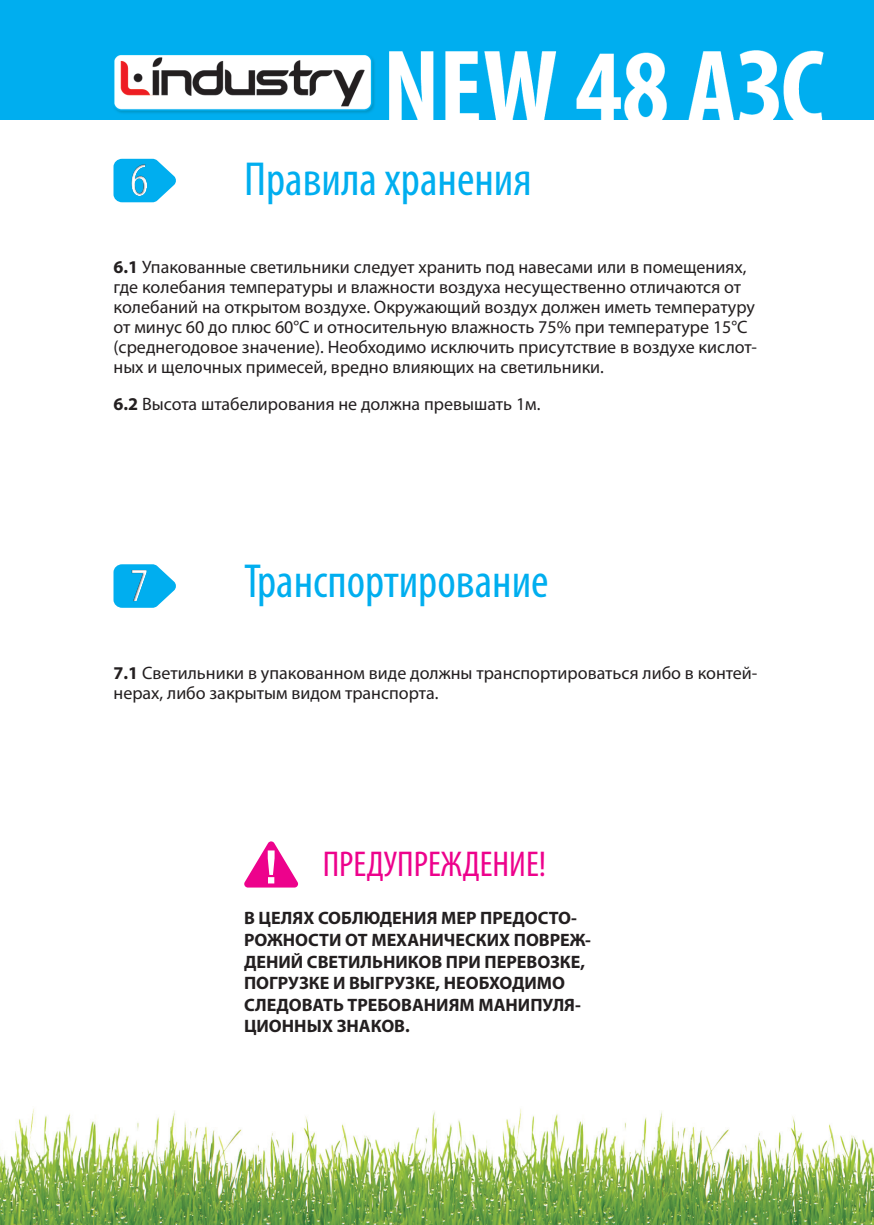
<style>
.page{position:relative;width:874px;height:1225px;background:#fff}
.page>*{position:absolute;margin:0;border:0;box-sizing:border-box;transform-origin:0 0}
.t1{font:condensed 48px "Myriad Pro";color:#00aeef}
.t2{font:condensed 36px "Myriad Pro";color:#ed028c}
.t3{font:18px/20px "Myriad Pro";color:#231f20}
.t4{font:700 18px/21.6px "Myriad Pro";color:#231f20}
.s1{font-weight:700}
</style>
<div class="page">
<img style="left:0;top:1108px;width:873px;height:117px">
<img style="left:0;top:0;width:873px;height:119px">
<svg style="left:113px;top:159px;width:63px;height:43px"></svg>
<svg style="left:113px;top:564px;width:63px;height:44px"></svg>
<img style="left:132px;top:570px;width:15px;height:31px">
<svg style="left:244px;top:841px;width:54px;height:46px"></svg>
<h1 class="t1" style="left:244px;top:150px;width:289px">Правила хранения</h1>
<p class="t3" style="left:113px;top:256px;width:644px"><span class="s1">6.1</span> Упакованные светильники следует хранить под навесами или в помещениях, где колебания температуры и влажности воздуха несущественно отличаются от колебаний на открытом воздухе. Окружающий воздух должен иметь температуру от минус 60 до плюс 60°С и относительную влажность 75% при температуре 15°С (среднегодовое значение). Необходимо исключить присутствие в воздухе кислот&shy;ных и щелочных примесей, вредно влияющих на светильники.</p>
<p class="t3" style="left:113px;top:393px;width:428px"><span class="s1">6.2</span> Высота штабелирования не должна превышать 1м.</p>
<h1 class="t1" style="left:244px;top:552px;width:306px">Транспортирование</h1>
<p class="t3" style="left:113px;top:662px;width:645px"><span class="s1">7.1</span> Светильники в упакованном виде должны транспортироваться либо в контей&shy;нерах, либо закрытым видом транспорта.</p>
<h2 class="t2" style="left:322px;top:842px;width:225px">ПРЕДУПРЕЖДЕНИЕ!</h2>
<p class="t4" style="left:244px;top:907px;width:348px">В ЦЕЛЯХ СОБЛЮДЕНИЯ МЕР ПРЕДОСТО-<br>РОЖНОСТИ ОТ МЕХАНИЧЕСКИХ ПОВРЕЖ-<br>ДЕНИЙ СВЕТИЛЬНИКОВ ПРИ ПЕРЕВОЗКЕ,<br>ПОГРУЗКЕ И ВЫГРУЗКЕ, НЕОБХОДИМО<br>СЛЕДОВАТЬ ТРЕБОВАНИЯМ МАНИПУЛЯ-<br>ЦИОННЫХ ЗНАКОВ.</p>
</div>
